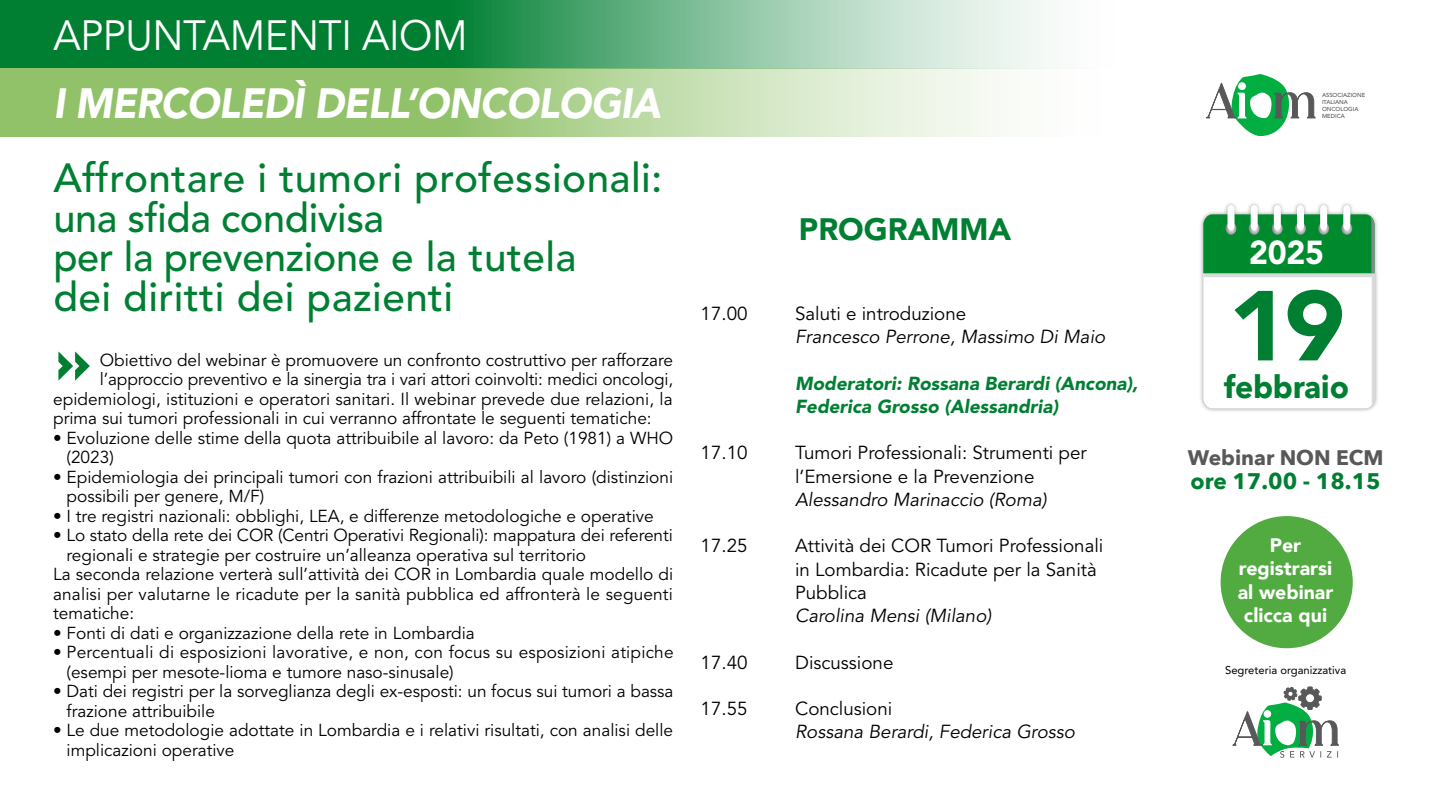
<style>
.page{position:relative;width:1440px;height:810px;background:#fff}
.page>*{position:absolute;margin:0;border:0;box-sizing:border-box;transform-origin:0 0}
.t1{font:900 98.18px "Avenir LT Std";color:#007f33;scale:1.05 1}
.t2{font:900 54px "DIN";color:#007f33}
.t3{font:italic 900 42px "Avenir LT Std";letter-spacing:-.02em;color:#fff;scale:.94 1}
.t4{font:42px "Avenir LT Std";letter-spacing:-.01em;color:#fff;scale:.95 1}
.t5{font:500 40.5px/39.8px "Avenir LT Std";letter-spacing:.01em;color:#007f33}
.t6{font:900 33px "Avenir LT Std";color:#fff}
.t7{font:700 31.5px "Avenir Next";letter-spacing:-.01em;color:#007f33}
.t8{font:900 30.75px "Avenir LT Std";color:#007f33}
.t9{font:700 22.5px "Avenir Next";color:#007f33}
.t10{font:700 21px "Avenir Next";color:#58585a}
.t11{font:900 19.5px/23.4px "Avenir";color:#fff;text-align:center}
.t12{font:18.75px/23.2px "Avenir LT Std";color:#000}
.t13{font:italic 18.75px "Avenir LT Std";color:#000}
.t14{font:italic 900 18.75px/23.2px "Avenir LT Std";color:#007f33}
.t15{font:17.25px/19.5px "Avenir LT Std";color:#000}
.t16{font:11.25px "Avenir LT Std";color:#000}
.t17{font:500 5.78px/7px "Avenir";color:#58585a}
</style>
<div class="page">
<svg style="left:1232px;top:687px;width:107px;height:71px"></svg>
<svg style="left:1206px;top:74px;width:110px;height:62px"></svg>
<div style="left:1199px;top:201px;width:181px;height:212px;background:#000;opacity:.4"></div>
<svg style="left:1203px;top:205px;width:172px;height:203px"></svg>
<svg style="left:0;top:0;width:1044px;height:68px;background:#4fa672"></svg>
<svg style="left:0;top:68px;width:1062px;height:68px;background:#b3d498"></svg>
<div style="left:1221px;top:516px;width:132px;height:132px;background:#51ab40;border-radius:50%"></div>
<h3 class="t4" style="left:53px;top:11px;width:438px">APPUNTAMENTI AIOM</h3>
<h3 class="t3" style="left:53px;top:78px;width:639px">i mercoledì dell’oncologia</h3>
<h3 class="t5" style="left:53px;top:159px;width:611px">Affrontare i tumori professionali: una sfida condivisa<br>per la prevenzione e la tutela<br>dei diritti dei pazienti</h3>
<h2 class="t2" style="left:55px;top:325px;width:38px">»</h2>
<p class="t15" style="left:100px;top:350px;width:575px">Obiettivo del webinar è promuovere un confronto costruttivo per rafforzare</p>
<p class="t15" style="left:100px;top:370px;width:575px">l’approccio preventivo e la sinergia tra i vari attori coinvolti: medici oncologi,</p>
<p class="t15" style="left:53px;top:389px;width:621px">epidemiologi, istituzioni e operatori sanitari. Il webinar prevede due relazioni, la</p>
<p class="t15" style="left:53px;top:409px;width:600px">prima sui tumori professionali in cui verranno affrontate le seguenti tematiche:</p>
<p class="t15" style="left:67px;top:428px;width:608px;text-indent:-13px">• Evoluzione delle stime della quota attribuibile al lavoro: da Peto (1981) a WHO (2023)</p>
<p class="t15" style="left:67px;top:467px;width:608px;text-indent:-13px">• Epidemiologia dei principali tumori con frazioni attribuibili al lavoro (distinzioni possibili per genere, M/F)</p>
<p class="t15" style="left:53px;top:506px;width:602px">• I tre registri nazionali: obblighi, LEA, e differenze metodologiche e operative</p>
<p class="t15" style="left:53px;top:526px;width:621px">• Lo stato della rete dei COR (Centri Operativi Regionali): mappatura dei referenti</p>
<p class="t15" style="left:67px;top:545px;width:521px">regionali e strategie per costruire un’alleanza operativa sul territorio</p>
<p class="t15" style="left:53px;top:565px;width:622px">La seconda relazione verterà sull’attività dei COR in Lombardia quale modello di</p>
<p class="t15" style="left:53px;top:584px;width:621px">analisi per valutarne le ricadute per la sanità pubblica ed affronterà le seguenti</p>
<p class="t15" style="left:53px;top:604px;width:83px">tematiche:</p>
<p class="t15" style="left:53px;top:623px;width:423px">• Fonti di dati e organizzazione della rete in Lombardia</p>
<p class="t15" style="left:67px;top:643px;width:609px;text-indent:-13px">• Percentuali di esposizioni lavorative, e non, con focus su esposizioni atipiche (esempi per mesote-lioma e tumore naso-sinusale)</p>
<p class="t15" style="left:67px;top:682px;width:608px;text-indent:-13px">• Dati dei registri per la sorveglianza degli ex-esposti: un focus sui tumori a bassa frazione attribuibile</p>
<p class="t15" style="left:67px;top:721px;width:608px;text-indent:-13px">• Le due metodologie adottate in Lombardia e i relativi risultati, con analisi delle implicazioni operative</p>
<h3 class="t8" style="left:799px;top:211px;width:214px">PROGRAMMA</h3>
<p class="t12" style="left:701px;top:302px;width:48px">17.00</p>
<p class="t12" style="left:795px;top:302px;width:173px">Saluti e introduzione</p>
<p class="t13" style="left:795px;top:326px;width:312px">Francesco Perrone, Massimo Di Maio</p>
<p class="t14" style="left:795px;top:372px;width:344px">Moderatori: Rossana Berardi (Ancona),<br>Federica Grosso (Alessandria)</p>
<p class="t12" style="left:701px;top:442px;width:48px">17.10</p>
<p class="t12" style="left:795px;top:442px;width:293px">Tumori Professionali: Strumenti per l’Emersione e la Prevenzione</p>
<p class="t13" style="left:795px;top:489px;width:253px">Alessandro Marinaccio (Roma)</p>
<p class="t12" style="left:701px;top:535px;width:48px">17.25</p>
<p class="t12" style="left:795px;top:535px;width:310px">Attività dei COR Tumori Professionali in Lombardia: Ricadute per la Sanità<br>Pubblica</p>
<p class="t13" style="left:795px;top:605px;width:198px">Carolina Mensi (Milano)</p>
<p class="t12" style="left:701px;top:651px;width:48px">17.40</p>
<p class="t12" style="left:795px;top:651px;width:100px">Discussione</p>
<p class="t12" style="left:701px;top:697px;width:48px">17.55</p>
<p class="t12" style="left:795px;top:697px;width:99px">Conclusioni</p>
<p class="t13" style="left:795px;top:721px;width:281px">Rossana Berardi, Federica Grosso</p>
<p class="t17" style="left:1322px;top:91px;width:45px">ASSOCIAZIONE<br>ITALIANA<br>ONCOLOGIA<br>MEDICA</p>
<h3 class="t6" style="left:1249px;top:233px;width:76px">2025</h3>
<h1 class="t1" style="left:1228px;top:267px;width:113px">19</h1>
<h3 class="t7" style="left:1224px;top:359px;width:126px">febbraio</h3>
<p class="t10" style="left:1188px;top:440px;width:197px">Webinar NON ECM</p>
<h3 class="t9" style="left:1191px;top:461px;width:192px">ore 17.00 - 18.15</h3>
<p class="t11" style="left:1238px;top:533px;width:97px">Per registrarsi al webinar clicca qui</p>
<p class="t16" style="left:1225px;top:663px;width:123px">Segreteria organizzativa</p>
</div>
